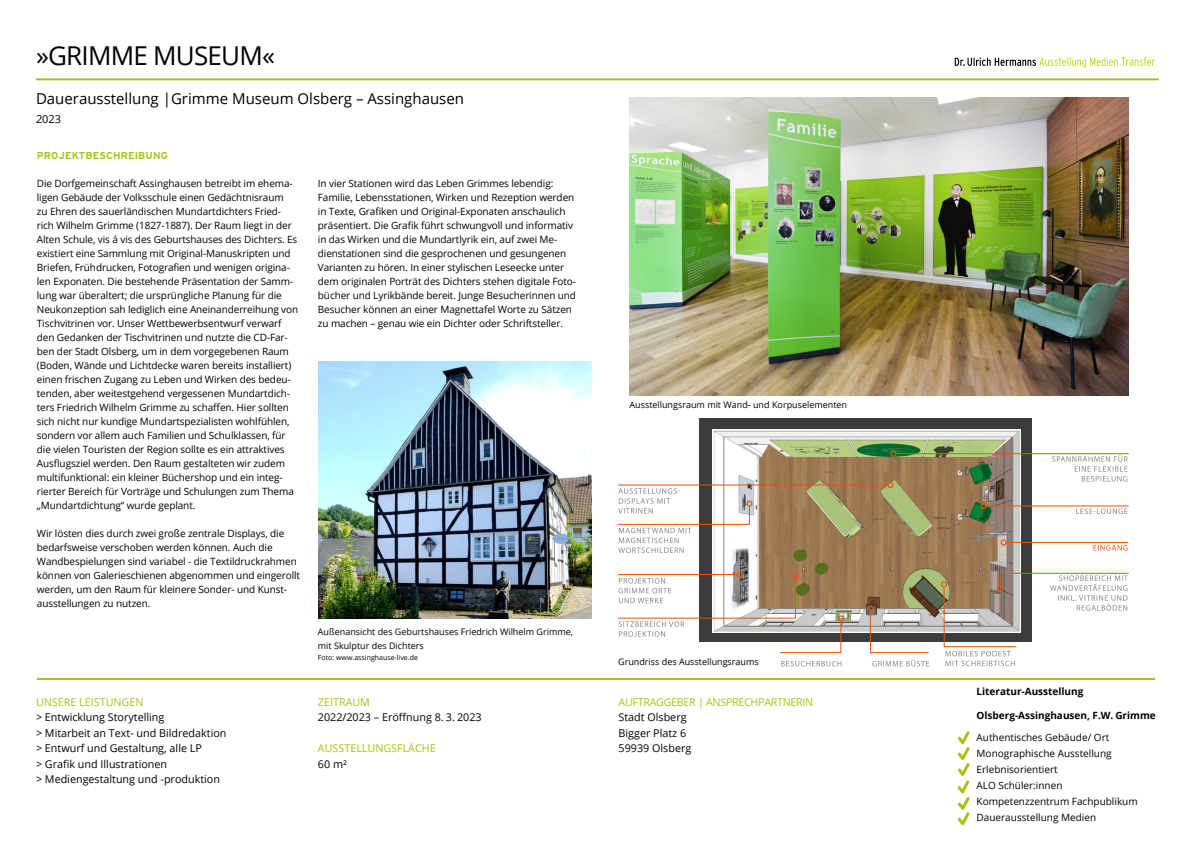
<style>
.page{position:relative;width:1191px;height:842px;background:#fff}
.page>*{position:absolute;margin:0;border:0;box-sizing:border-box;transform-origin:0 0}
.t1{font:26px "Open Sans";letter-spacing:-.03em;color:#000}
.t2{font:15px "Open Sans";color:#000}
.t3{font:11px "Open Sans";color:#000}
.t4{font:10.8px/15.4px "Open Sans";color:#000}
.t5{font:10.8px "Open Sans";color:#a2c617}
.t6{font:10.8px "Open Sans";letter-spacing:-.03em;color:#a2c617}
.t7{font:10px/14px "Open Sans";letter-spacing:-.01em;color:#000}
.t8{font:700 10px "Open Sans";color:#000}
.t9{font:700 10px "Interstate";letter-spacing:.02em;color:#a2c617}
.t10{font:9px/14px "Open Sans";color:#000}
.t11{font:7px "Open Sans";color:#000}
</style>
<div class="page">
<div style="left:699px;top:418px;width:333px;height:224px;background:#3c3c3b"></div>
<hr style="left:36px;top:78px;width:1122px;height:2px;background:#a2c617">
<svg style="left:954px;top:57px;width:201px;height:11px"></svg>
<hr style="left:37px;top:678px;width:1118px;height:2px;background:#a2c617">
<img style="left:319px;top:361px;width:272px;height:257px">
<img style="left:629px;top:98px;width:499px;height:297px">
<img style="left:712px;top:429px;width:308px;height:203px">
<hr style="left:895px;top:453px;width:233px;height:1px;background:#e9530e">
<svg style="left:890px;top:451px;width:6px;height:6px"></svg>
<hr style="left:986px;top:505px;width:142px;height:1px;background:#e9530e">
<svg style="left:980px;top:503px;width:6px;height:6px"></svg>
<hr style="left:1006px;top:542px;width:122px;height:1px;background:#e9530e">
<svg style="left:1000px;top:539px;width:6px;height:6px"></svg>
<svg style="left:781px;top:661px;width:60px;height:5px"></svg>
<svg style="left:618px;top:488px;width:62px;height:25px"></svg>
<svg style="left:1052px;top:455px;width:75px;height:27px"></svg>
<svg style="left:1076px;top:508px;width:51px;height:6px"></svg>
<svg style="left:1093px;top:545px;width:34px;height:5px"></svg>
<hr style="left:618px;top:574px;width:119px;height:1px;background:#e9530e">
<svg style="left:736px;top:571px;width:6px;height:6px"></svg>
<svg style="left:618px;top:578px;width:53px;height:25px"></svg>
<svg style="left:1050px;top:575px;width:77px;height:36px"></svg>
<hr style="left:1012px;top:573px;width:116px;height:1px;background:#e9530e">
<svg style="left:618px;top:621px;width:66px;height:16px"></svg>
<hr style="left:618px;top:618px;width:178px;height:1px;background:#e9530e">
<hr style="left:795px;top:578px;width:1px;height:40px;background:#e9530e">
<svg style="left:792px;top:573px;width:6px;height:6px"></svg>
<svg style="left:618px;top:528px;width:73px;height:25px"></svg>
<svg style="left:749px;top:507px;width:1px;height:18px"></svg>
<div style="left:746px;top:500px;width:6px;height:7px;border:1px solid #e9530e;border-radius:50%"></div>
<hr style="left:618px;top:524px;width:131px;height:1px;background:#e9530e">
<svg style="left:941px;top:573px;width:75px;height:93px"></svg>
<svg style="left:872px;top:660px;width:57px;height:6px"></svg>
<svg style="left:867px;top:605px;width:62px;height:48px"></svg>
<svg style="left:779px;top:615px;width:65px;height:38px"></svg>
<svg style="left:806px;top:480px;width:51px;height:56px;background:#a39664"></svg>
<hr style="left:618px;top:485px;width:270px;height:1px;background:#e9530e">
<svg style="left:881px;top:480px;width:50px;height:56px;background:#a19362"></svg>
<svg style="left:957px;top:731px;width:13px;height:95px"></svg>
<h1 class="t1" style="left:36px;top:37px;width:240px">»GRIMME MUSEUM«</h1>
<h2 class="t2" style="left:36px;top:88px;width:429px">Dauerausstellung |Grimme Museum Olsberg – Assinghausen</h2>
<p class="t3" style="left:36px;top:111px;width:27px">2023</p>
<p class="t9" style="left:37px;top:150px;width:132px">PROJEKTBESCHREIBUNG</p>
<p class="t7" style="left:37px;top:176px;width:263px">Die Dorfgemeinschaft Assinghausen betreibt im ehema&shy;ligen Gebäude der Volksschule einen Gedächtnisraum<br>zu Ehren des sauerländischen Mundartdichters Fried&shy;rich Wilhelm Grimme (1827-1887). Der Raum liegt in der Alten Schule, vis á vis des Geburtshauses des Dichters. Es existiert eine Sammlung mit Original-Manuskripten und Briefen, Frühdrucken, Fotografien und wenigen origina&shy;len Exponaten. Die bestehende Präsentation der Samm&shy;lung war überaltert; die ursprüngliche Planung für die Neukonzeption sah lediglich eine Aneinanderreihung von Tischvitrinen vor. Unser Wettbewerbsentwurf verwarf den Gedanken der Tischvitrinen und nutzte die CD-Far&shy;ben der Stadt Olsberg, um in dem vorgegebenen Raum (Boden, Wände und Lichtdecke waren bereits installiert) einen frischen Zugang zu Leben und Wirken des bedeu&shy;tenden, aber weitestgehend vergessenen Mundartdich&shy;ters Friedrich Wilhelm Grimme zu schaffen. Hier sollten sich nicht nur kundige Mundartspezialisten wohlfühlen, sondern vor allem auch Familien und Schulklassen, für die vielen Touristen der Region sollte es ein attraktives Ausflugsziel werden. Den Raum gestalteten wir zudem multifunktional: ein kleiner Büchershop und ein integ&shy;rierter Bereich für Vorträge und Schulungen zum Thema „Mundartdichtung“ wurde geplant.</p>
<p class="t7" style="left:37px;top:526px;width:265px">Wir lösten dies durch zwei große zentrale Displays, die bedarfsweise verschoben werden können. Auch die Wandbespielungen sind variabel - die Textildruckrahmen können von Galerieschienen abgenommen und eingerollt werden, um den Raum für kleinere Sonder- und Kunst&shy;ausstellungen zu nutzen.</p>
<p class="t7" style="left:318px;top:176px;width:260px">In vier Stationen wird das Leben Grimmes lebendig:<br>Familie, Lebensstationen, Wirken und Rezeption werden in Texte, Grafiken und Original-Exponaten anschaulich präsentiert. Die Grafik führt schwungvoll und informativ in das Wirken und die Mundartlyrik ein, auf zwei Me&shy;dienstationen sind die gesprochenen und gesungenen Varianten zu hören. In einer stylischen Leseecke unter dem originalen Porträt des Dichters stehen digitale Foto&shy;bücher und Lyrikbände bereit. Junge Besucherinnen und Besucher können an einer Magnettafel Worte zu Sätzen zu machen – genau wie ein Dichter oder Schriftsteller.</p>
<p class="t5" style="left:36px;top:695px;width:109px">UNSERE LEISTUNGEN</p>
<p class="t4" style="left:36px;top:709px;width:192px">&gt; Entwicklung Storytelling<br>&gt; Mitarbeit an Text- und Bildredaktion &gt; Entwurf und Gestaltung, alle LP<br>&gt; Grafik und Illustrationen<br>&gt; Mediengestaltung und -produktion</p>
<p class="t10" style="left:318px;top:624px;width:257px">Außenansicht des Geburtshauses Friedrich Wilhelm Grimme, mit Skulptur des Dichters</p>
<p class="t11" style="left:318px;top:652px;width:101px">Foto: www.assinghause-live.de</p>
<p class="t5" style="left:318px;top:695px;width:54px">ZEITRAUM</p>
<p class="t4" style="left:318px;top:709px;width:165px">2022/2023 – Eröffnung 8. 3. 2023</p>
<p class="t5" style="left:318px;top:741px;width:119px">AUSSTELLUNGSFLÄCHE</p>
<p class="t4" style="left:318px;top:756px;width:30px">60 m²</p>
<p class="t10" style="left:629px;top:397px;width:219px">Ausstellungsraum mit Wand- und Korpuselementen</p>
<p class="t10" style="left:618px;top:655px;width:142px">Grundriss des Ausstellungsraums</p>
<p class="t6" style="left:618px;top:695px;width:196px">AUFTRAGGEBER | ANSPRECHPARTNERIN</p>
<p class="t4" style="left:618px;top:709px;width:74px">Stadt Olsberg<br>Bigger Platz 6<br>59939 Olsberg</p>
<p class="t8" style="left:976px;top:684px;width:108px">Literatur-Ausstellung</p>
<p class="t8" style="left:976px;top:708px;width:181px">Olsberg-Assinghausen, F.W. Grimme</p>
<p class="t7" style="left:976px;top:729px;width:163px;line-height:16px">Authentisches Gebäude/ Ort<br>Monographische Ausstellung<br>Erlebnisorientiert<br>ALO Schüler:innen<br>Kompetenzzentrum Fachpublikum<br>Dauerausstellung Medien</p>
</div>
